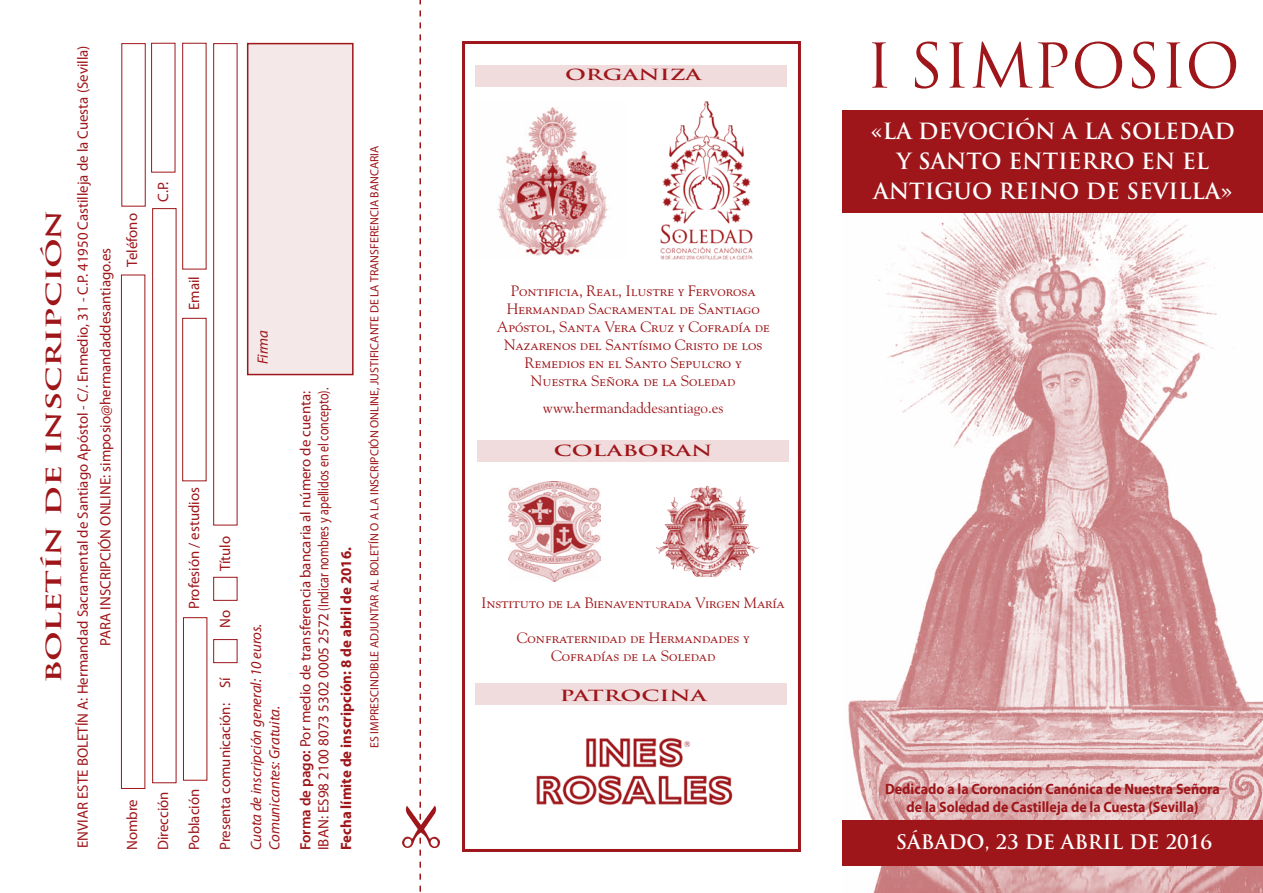
<style>
.page{position:relative;width:1263px;height:893px;background:#fff}
.page>*{position:absolute;margin:0;border:0;box-sizing:border-box;transform-origin:0 0}
.t1{font:60px "Trajan Pro";color:#9e161a}
.t2{font:700 24px "Trajan Pro";letter-spacing:-.01em;color:#9e161a;scale:1.5 1}
.t3{font:700 21.75px/30px "Trajan Pro";color:#fff;text-align:center}
.t4{font:700 19.5px "Trajan Pro";color:#fff}
.t5{font:15px/22.5px "Myriad Pro";color:#9e161a;text-align:center}
.t6{font:15px/18px "Goudy Std";color:#9e161a;text-align:center}
.t7{font:700 15px/18px "Myriad Pro";color:#9e161a;text-align:center;scale:.93 1}
.t8{font:italic 15px/18.3px "Myriad Pro";color:#9e161a}
.t9{font:700 15px "Myriad Pro";color:#9e161a}
.t10{font:700 15px "Trajan Pro";color:#9e161a;scale:1.5 1}
.t11{font:12px "Myriad Pro";color:#9e161a}
.s1{font-weight:600}
</style>
<div class="page">
<div style="left:476px;top:65px;width:311px;height:21px;background:#f0dcdd"></div>
<div style="left:478px;top:440px;width:311px;height:22px;background:#f0dcdd"></div>
<div style="left:462px;top:41px;width:339px;height:811px;border:3px solid #9e161a"></div>
<div style="left:476px;top:684px;width:311px;height:21px;background:#f0dcdd"></div>
<img style="left:842px;top:213px;width:421px;height:680px">
<img style="left:497px;top:107px;width:111px;height:149px">
<div style="left:842px;top:110px;width:421px;height:103px;background:#9e161a"></div>
<div style="left:842px;top:820px;width:421px;height:45px;background:#9e161a"></div>
<img style="left:660px;top:101px;width:93px;height:159px">
<img style="left:508px;top:481px;width:92px;height:101px">
<svg style="left:656px;top:485px;width:103px;height:93px"></svg>
<img style="left:675px;top:486px;width:32px;height:25px">
<svg style="left:419px;top:0;width:2px;height:892px"></svg>
<img style="left:418px;top:806px;width:17px;height:18px">
<div style="left:121px;top:275px;width:24px;height:514px;border:1px solid #9e161a"></div>
<div style="left:247px;top:43px;width:107px;height:332px;background:#f5e8e8;border:2px solid #9e161a"></div>
<div style="left:152px;top:208px;width:24px;height:575px;border:1px solid #9e161a"></div>
<div style="left:151px;top:43px;width:24px;height:129px;border:1px solid #9e161a"></div>
<div style="left:121px;top:43px;width:25px;height:164px;border:1px solid #9e161a"></div>
<div style="left:183px;top:617px;width:24px;height:164px;border:1px solid #9e161a"></div>
<div style="left:182px;top:318px;width:24px;height:163px;border:1px solid #9e161a"></div>
<div style="left:182px;top:43px;width:24px;height:226px;border:1px solid #9e161a"></div>
<div style="left:213px;top:43px;width:24px;height:482px;border:1px solid #9e161a"></div>
<div style="left:213px;top:639px;width:24px;height:24px;border:1px solid #9e161a"></div>
<div style="left:213px;top:577px;width:24px;height:24px;border:1px solid #9e161a"></div>
<img style="left:536px;top:737px;width:197px;height:69px">
<h2 class="t2" style="left:38px;top:683px;width:317px;rotate:-90deg">BOLETÍN DE INSCRIPCIÓN</h2>
<p class="t5" style="left:71px;top:848px;width:804px;rotate:-90deg">ENVIAR ESTE BOLETÍN A: Hermandad Sacramental de Santiago Apóstol - C/. Enmedio, 31 - C.P. 41950 Castilleja de la Cuesta (Sevilla)<br>PARA INSCRIPCIÓN ONLINE: simposio@hermandaddesantiago.es</p>
<p class="t5" style="left:121px;top:267px;width:55px;rotate:-90deg">Teléfono</p>
<p class="t5" style="left:121px;top:850px;width:52px;rotate:-90deg">Nombre</p>
<p class="t5" style="left:152px;top:202px;width:22px;rotate:-90deg">C.P.</p>
<p class="t5" style="left:183px;top:310px;width:35px;rotate:-90deg">Email</p>
<p class="t5" style="left:183px;top:609px;width:123px;rotate:-90deg">Profesión / estudios</p>
<p class="t5" style="left:214px;top:571px;width:37px;rotate:-90deg">Título</p>
<p class="t5" style="left:214px;top:628px;width:19px;rotate:-90deg">No</p>
<p class="t5" style="left:152px;top:850px;width:60px;rotate:-90deg">Dirección</p>
<p class="t5" style="left:183px;top:850px;width:63px;rotate:-90deg">Población</p>
<p class="t5" style="left:214px;top:850px;width:175px;rotate:-90deg">Presenta comunicación: Sí</p>
<p class="t8" style="left:253px;top:364px;width:36px;rotate:-90deg">Firma</p>
<p class="t8" style="left:247px;top:850px;width:228px;rotate:-90deg">Cuota de inscripción general: 10 euros.<br>Comunicantes: Gratuita.</p>
<p class="t5" style="left:296px;top:850px;width:464px;line-height:18.3px;text-align:left;rotate:-90deg"><span class="s1">Forma de pago:</span> Por medio de transferencia bancaria al número de cuenta:<br>IBAN: ES98 2100 8073 5302 0005 2572 (Indicar nombres y apellidos en el concepto).</p>
<p class="t9" style="left:336px;top:850px;width:304px;rotate:-90deg">Fecha límite de inscripción: 8 de abril de 2016.</p>
<p class="t11" style="left:367px;top:748px;width:604px;rotate:-90deg">ES IMPRESCINDIBLE ADJUNTAR AL BOLETÍN O A LA INSCRIPCIÓN ONLINE, JUSTIFICANTE DE LA TRANSFERENCIA BANCARIA</p>
<p class="t10" style="left:565px;top:66px;width:26px">ORGANI</p>
<p class="t10" style="left:670px;top:66px;width:24px">ZA</p>
<p class="t6" style="left:497px;top:282px;width:274px">Pontificia, Real, Ilustre y Fervorosa Hermandad Sacramental de Santiago Apóstol, Santa Vera Cruz y Cofradía de Nazarenos del Santísimo Cristo de los Remedios en el Santo Sepulcro y Nuestra Señora de la Soledad</p>
<p class="t6" style="left:543px;top:398px;width:182px">www.hermandaddesantiago.es</p>
<p class="t10" style="left:554px;top:442px;width:69px">COLABORAN</p>
<p class="t6" style="left:482px;top:593px;width:305px">Instituto de la Bienaventurada Virgen María</p>
<p class="t6" style="left:517px;top:629px;width:234px">Confraternidad de Hermandades y<br>Cofradías de la Soledad</p>
<p class="t10" style="left:560px;top:686px;width:99px">PATROCINA</p>
<h1 class="t1" style="left:866px;top:28px;width:376px">I SIMPOSIO</h1>
<h3 class="t3" style="left:871px;top:116px;width:365px">«LA DEVOCIÓN A LA SOLEDAD<br>Y SANTO ENTIERRO EN EL<br>ANTIGUO REINO DE SEVILLA»</h3>
<p class="t7" style="left:885px;top:780px;width:361px">Dedicado a la Coronación Canónica de Nuestra Señora de la Soledad de Castilleja de la Cuesta (Sevilla)</p>
<h3 class="t4" style="left:896px;top:830px;width:57px">SÁBADO</h3>
<h3 class="t4" style="left:985px;top:830px;width:229px">, 23 DE ABRIL DE 2016</h3>
</div>
